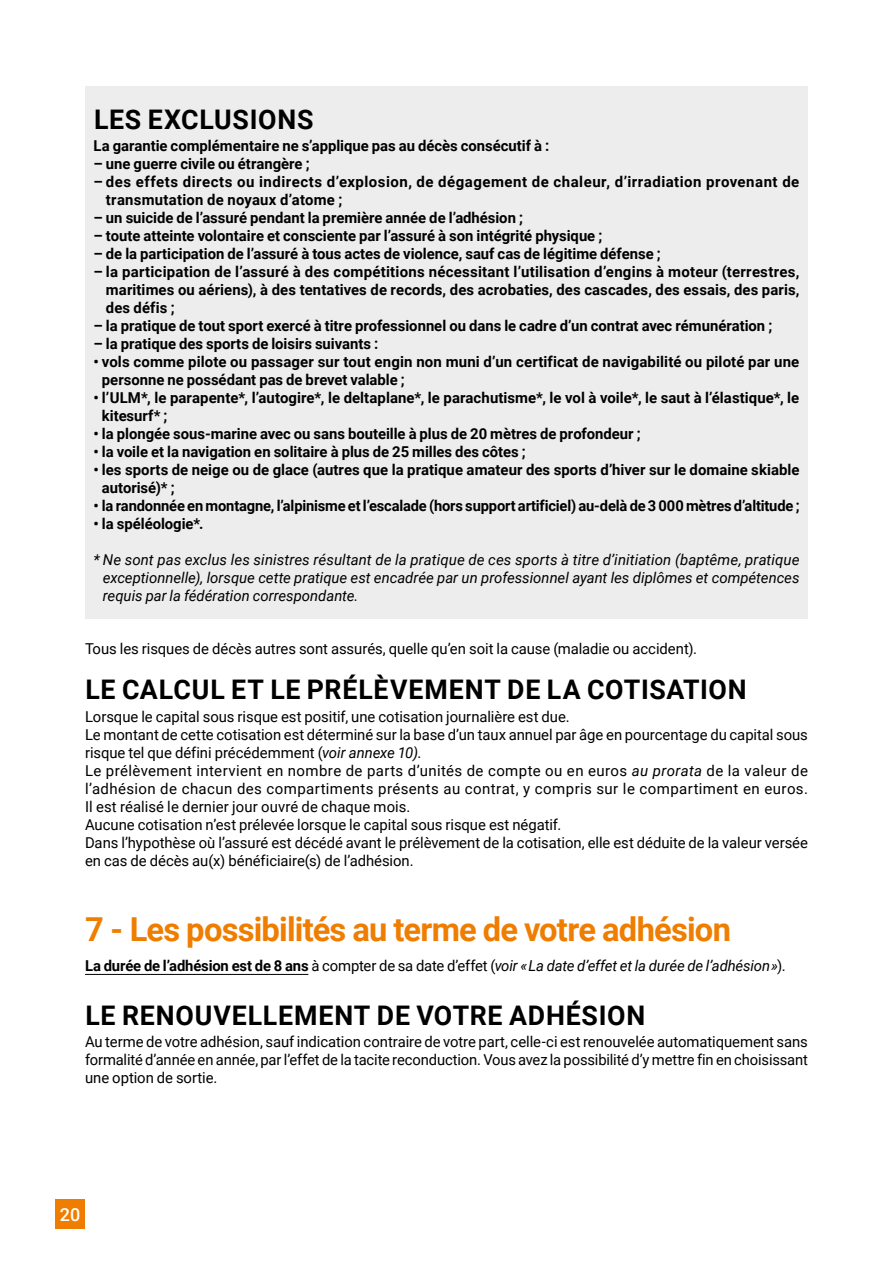
<style>
.page{position:relative;width:893px;height:1263px;background:#fff}
.page>*{position:absolute;margin:0;border:0;box-sizing:border-box;transform-origin:0 0}
.t1{font:700 33px "Roboto";letter-spacing:-.025em;color:#ef7d00}
.niveau_2{font:700 27px "Roboto";letter-spacing:.025em;color:#000}
.t2{font:500 18px "Roboto";color:#fff}
.t3{font:700 15px/18px "Roboto";color:#000}
.t4{font:15px/18px "Roboto";letter-spacing:-.005em;color:#000}
.t5{font:italic 15px/18px "Roboto";letter-spacing:-.005em;color:#000;text-align:justify}
.t6{font:700 15px/18px "Roboto";letter-spacing:.03em;color:#000}
.s1{font-style:italic}
.s2{font-weight:700;font-style:normal}
.s3{font-style:normal}
</style>
<div class="page">
<div style="left:55px;top:1199px;width:30px;height:30px;background:#ef7d00"></div>
<hr style="left:85px;top:974px;width:223px;height:1px;background:#000">
<div style="left:85px;top:86px;width:723px;height:532px;background:#ededed"></div>
<p class="niveau_2" style="left:94px;top:100px;width:221px">LES EXCLUSIONS</p>
<p class="t3" style="left:94px;top:136px;width:457px">La garantie complémentaire ne s’applique pas au décès consécutif à :</p>
<p class="t3" style="left:94px;top:154px;width:218px">– une guerre civile ou étrangère ;</p>
<p class="t6" style="left:106px;top:172px;width:695px;text-indent:-12px">– des effets directs ou indirects d’explosion, de dégagement de chaleur, d’irradiation provenant de transmutation de noyaux d’atome ;</p>
<p class="t3" style="left:94px;top:208px;width:431px">– un suicide de l’assuré pendant la première année de l’adhésion ;</p>
<p class="t3" style="left:94px;top:226px;width:510px">– toute atteinte volontaire et consciente par l’assuré à son intégrité physique ;</p>
<p class="t3" style="left:94px;top:244px;width:569px">– de la participation de l’assuré à tous actes de violence, sauf cas de légitime défense ;</p>
<p class="t3" style="left:106px;top:262px;width:695px;text-align:justify;text-indent:-12px">– la participation de l’assuré à des compétitions nécessitant l’utilisation d’engins à moteur (terrestres, maritimes ou aériens), à des tentatives de records, des acrobaties, des cascades, des essais, des paris, des défis ;</p>
<p class="t3" style="left:94px;top:316px;width:680px">– la pratique de tout sport exercé à titre professionnel ou dans le cadre d’un contrat avec rémunération ;</p>
<p class="t3" style="left:94px;top:334px;width:286px">– la pratique des sports de loisirs suivants :</p>
<p class="t3" style="left:102px;top:352px;width:699px;text-indent:-8px">• vols comme pilote ou passager sur tout engin non muni d’un certificat de navigabilité ou piloté par une personne ne possédant pas de brevet valable ;</p>
<p class="t3" style="left:102px;top:388px;width:699px;text-indent:-8px">• l’ULM*, le parapente*, l’autogire*, le deltaplane*, le parachutisme*, le vol à voile*, le saut à l’élastique*, le kitesurf* ;</p>
<p class="t3" style="left:94px;top:424px;width:549px">• la plongée sous-marine avec ou sans bouteille à plus de 20 mètres de profondeur ;</p>
<p class="t3" style="left:94px;top:442px;width:434px">• la voile et la navigation en solitaire à plus de 25 milles des côtes ;</p>
<p class="t3" style="left:102px;top:460px;width:699px;text-indent:-8px">• les sports de neige ou de glace (autres que la pratique amateur des sports d’hiver sur le domaine skiable autorisé)* ;</p>
<p class="t3" style="left:94px;top:496px;width:707px">• la randonnée en montagne, l’alpinisme et l’escalade (hors support artificiel) au-delà de 3 000 mètres d’altitude ;</p>
<p class="t3" style="left:94px;top:514px;width:112px">• la spéléologie*.</p>
<p class="t5" style="left:103px;top:550px;width:698px;text-indent:-9px">* Ne sont pas exclus les sinistres résultant de la pratique de ces sports à titre d’initiation (baptême, pratique exceptionnelle), lorsque cette pratique est encadrée par un professionnel ayant les diplômes et compétences requis par la fédération correspondante.</p>
<p class="t4" style="left:85px;top:639px;width:614px">Tous les risques de décès autres sont assurés, quelle qu’en soit la cause (maladie ou accident).</p>
<p class="niveau_2" style="left:86px;top:671px;width:663px">LE CALCUL ET LE PRÉLÈVEMENT DE LA COTISATION</p>
<p class="t4" style="left:85px;top:707px;width:486px">Lorsque le capital sous risque est positif, une cotisation journalière est due.</p>
<p class="t4" style="left:85px;top:725px;width:724px">Le montant de cette cotisation est déterminé sur la base d’un taux annuel par âge en pourcentage du capital sous risque tel que défini précédemment (<span class="s1">voir annexe 10)</span>.</p>
<p class="t4" style="left:85px;top:761px;width:724px;text-align:justify">Le prélèvement intervient en nombre de parts d’unités de compte ou en euros <span class="s1">au prorata</span> de la valeur de l’adhésion de chacun des compartiments présents au contrat, y compris sur le compartiment en euros.<br>Il est réalisé le dernier jour ouvré de chaque mois.</p>
<p class="t4" style="left:85px;top:815px;width:478px">Aucune cotisation n’est prélevée lorsque le capital sous risque est négatif.</p>
<p class="t4" style="left:85px;top:833px;width:724px">Dans l’hypothèse où l’assuré est décédé avant le prélèvement de la cotisation, elle est déduite de la valeur versée en cas de décès au(x) bénéficiaire(s) de l’adhésion.</p>
<p class="t1" style="left:85px;top:906px;width:647px">7 - Les possibilités au terme de votre adhésion</p>
<p class="t5" style="left:85px;top:956px;width:702px"><span class="s2">La durée de l’adhésion est de 8 ans</span> <span class="s3">à compter de sa date d’effet (</span>voir « La date d’effet et la durée de l’adhésion »<span class="s3">).</span></p>
<p class="niveau_2" style="left:86px;top:996px;width:561px">LE RENOUVELLEMENT DE VOTRE ADHÉSION</p>
<p class="t4" style="left:85px;top:1032px;width:724px;text-align:justify">Au terme de votre adhésion, sauf indication contraire de votre part, celle-ci est renouvelée automatiquement sans formalité d’année en année, par l’effet de la tacite reconduction. Vous avez la possibilité d’y mettre fin en choisissant une option de sortie.</p>
<p class="t2" style="left:60px;top:1202px;width:22px">20</p>
</div>
